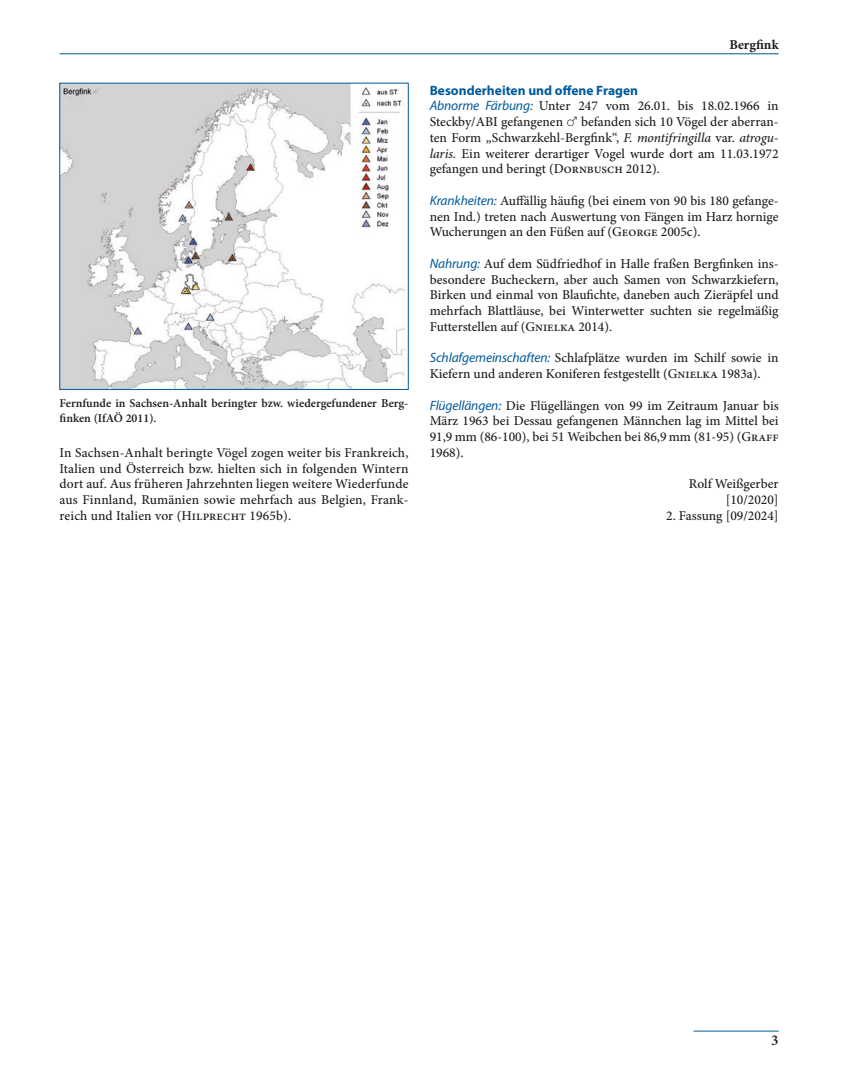
<style>
.page{position:relative;width:851px;height:1072px;background:#fff}
.page>*{position:absolute;margin:0;border:0;box-sizing:border-box;transform-origin:0 0}
.t1{font:600 15px "Minion Pro";color:#1d1d1b}
.t2{font:500 13.5px/15.8px "Minion Pro";color:#1d1d1b;text-align:justify}
.t3{font:700 13.5px "Myriad Pro";color:#005a9b}
.t4{font:700 13.5px "Minion Pro";letter-spacing:.005em;color:#1d1d1b}
.t5{font:600 12px/14.4px "Minion Pro";color:#1d1d1b}
.s1{font-family:"Myriad Pro";font-weight:400;font-style:italic;color:#005a9b}
.s2{font-family:"VW Zeich 3";font-weight:400}
.s3{font-style:italic}
</style>
<div class="page">
<hr style="left:60px;top:53px;width:718px;height:1px;background:#005a9b">
<hr style="left:693px;top:1030px;width:85px;height:1px;background:#005a9b">
<img style="left:62px;top:85px;width:343px;height:302px">
<p class="t5" style="left:60px;top:396px;width:350px">Fernfunde in Sachsen-Anhalt beringter bzw. wiedergefundener Berg&shy;finken (IfAÖ 2011).</p>
<p class="t2" style="left:60px;top:445px;width:350px">In Sachsen-Anhalt beringte Vögel zogen weiter bis Frankreich, Italien und Österreich bzw. hielten sich in folgenden Wintern dort auf. Aus früheren Jahrzehnten liegen weitere Wiederfunde aus Finnland, Rumänien sowie mehrfach aus Belgien, Frank&shy;reich und Italien vor (Hilprecht 1965b).</p>
<p class="t4" style="left:729px;top:35px;width:51px">Bergfink</p>
<p class="t3" style="left:429px;top:81px;width:210px">Besonderheiten und offene Fragen</p>
<p class="t2" style="left:429px;top:98px;width:350px"><span class="s1">Abnorme Färbung:</span> Unter 247 vom 26.01. bis 18.02.1966 in Steckby/ABI gefangenen <span class="s2">M</span> befanden sich 10 Vögel der aberran&shy;ten Form „Schwarzkehl-Bergfink“, <span class="s3">F. montifringilla</span> var. <span class="s3">atrogu&shy;laris.</span> Ein weiterer derartiger Vogel wurde dort am 11.03.1972 gefangen und beringt (Dornbusch 2012).</p>
<p class="t2" style="left:429px;top:193px;width:350px"><span class="s1">Krankheiten:</span> Auffällig häufig (bei einem von 90 bis 180 gefange&shy;nen Ind.) treten nach Auswertung von Fängen im Harz hornige Wucherungen an den Füßen auf (George 2005c).</p>
<p class="t2" style="left:429px;top:256px;width:350px"><span class="s1">Nahrung:</span> Auf dem Südfriedhof in Halle fraßen Bergfinken ins&shy;besondere Bucheckern, aber auch Samen von Schwarzkiefern, Birken und einmal von Blaufichte, daneben auch Zieräpfel und mehrfach Blattläuse, bei Winterwetter suchten sie regelmäßig Futterstellen auf (Gnielka 2014).</p>
<p class="t2" style="left:429px;top:350px;width:350px"><span class="s1">Schlafgemeinschaften:</span> Schlafplätze wurden im Schilf sowie in<br>Kiefern und anderen Koniferen festgestellt (Gnielka 1983a).</p>
<p class="t2" style="left:429px;top:397px;width:350px"><span class="s1">Flügellängen:</span> Die Flügellängen von 99 im Zeitraum Januar bis März 1963 bei Dessau gefangenen Männchen lag im Mittel bei 91,9 mm (86-100), bei 51 Weibchen bei 86,9 mm (81-95) (Graff 1968).</p>
<p class="t2" style="left:688px;top:476px;width:91px;text-align:right">Rolf Weißgerber [10/2020]</p>
<p class="t2" style="left:666px;top:508px;width:114px">2. Fassung [09/2024]</p>
<p class="t1" style="left:771px;top:1029px;width:9px">3</p>
</div>
